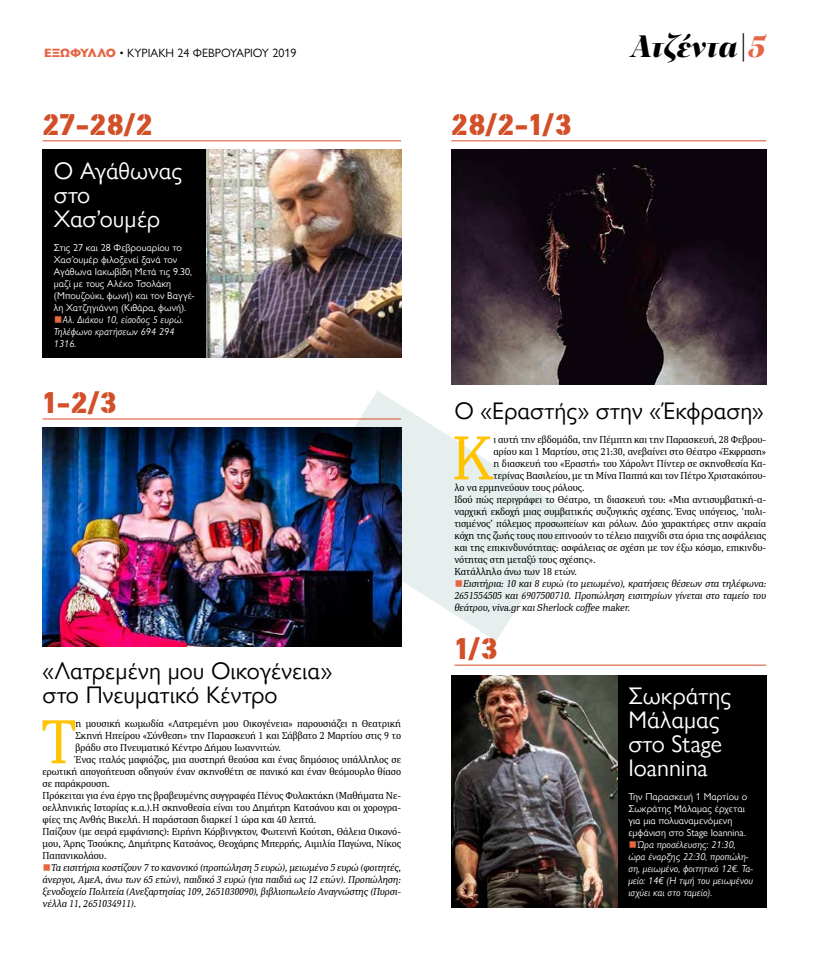
<style>
.page{position:relative;width:823px;height:964px;background:#fff}
.page>*{position:absolute;margin:0;border:0;box-sizing:border-box;transform-origin:0 0}
.t1{font:61.7px "PFDIN Serif";color:#ffc300}
.t2{font:italic 900 32px "PF Regal Display Pro";color:#000}
.t3{font:900 30px "PF Din Stencil";color:#d24f28}
.t4{font:24px/24px "Gill Sans Nova";color:#000}
.t5{font:24px/24px "Gill Sans Nova";color:#fff}
.t6{font:12px "Gill Sans Nova";color:#000}
.t7{font:10px "PFDIN Serif";color:#000}
.t8{font:italic 10px/12px "PFDIN Serif";color:#000;text-align:justify}
.t9{font:10px/12px "Gill Sans Nova";color:#fff}
.t10{font:italic 10px/12px "Gill Sans Nova";color:#fff}
.s1{font-weight:800;color:#e46644}
.s2{font-family:"PFDIN Serif";font-weight:900;font-style:normal;color:#e46644}
.s3{color:#e46644}
.s4{font-weight:900;font-style:normal;color:#e46644}
</style>
<div class="page">
<svg style="left:298px;top:391px;width:277px;height:250px;fill:#e6efee"></svg>
<div style="left:43px;top:150px;width:164px;height:208px;background:#000"></div>
<img style="left:207px;top:150px;width:194px;height:208px">
<div style="left:616px;top:675px;width:149px;height:232px;background:#000"></div>
<hr style="left:43px;top:141px;width:358px;height:1px;background:#d24f28">
<hr style="left:451px;top:141px;width:314px;height:1px;background:#d24f28">
<hr style="left:454px;top:665px;width:311px;height:1px;background:#d24f28">
<img style="left:451px;top:150px;width:314px;height:235px">
<img style="left:451px;top:675px;width:165px;height:232px">
<img style="left:43px;top:427px;width:358px;height:220px">
<hr style="left:43px;top:419px;width:358px;height:1px;background:#d24f28">
<p class="t6" style="left:44px;top:45px;width:253px"><span class="s1">ΕΞΩΦΥΛΛΟ</span> • ΚΥΡΙΑΚΗ 24 ΦΕΒΡΟΥΑΡΙΟΥ 2019</p>
<h3 class="t3" style="left:43px;top:106px;width:112px">27-28/2</h3>
<h3 class="t3" style="left:451px;top:106px;width:122px">28/2-1/3</h3>
<h3 class="t5" style="left:54px;top:158px;width:130px">Ο Αγάθωνας στο<br>Χασ’ουμέρ</h3>
<p class="t9" style="left:54px;top:241px;width:142px">Στις 27 και 28 Φεβρουαρίου το<br>Χασ’ουμέρ φιλοξενεί ξανά τον<br>Αγάθωνα Ιακωβίδη Μετά τις 9.30, μαζί με τους Αλέκο Τσολάκη (Μπουζούκι, φωνή) και τον Βαγγέ&shy;λη Χατζηγιάννη (Κιθάρα, φωνή).</p>
<p class="t10" style="left:54px;top:313px;width:131px"><span class="s2">■</span>Αλ. Διάκου 10, είσοδος 5 ευρώ.<br>Τηλέφωνο κρατήσεων 694 294<br>1316.</p>
<h2 class="t2" style="left:630px;top:26px;width:137px">Ατζέντα|<span class="s3">5</span></h2>
<h3 class="t3" style="left:43px;top:384px;width:76px">1-2/3</h3>
<h3 class="t4" style="left:43px;top:659px;width:291px">«Λατρεμένη μου Οικογένεια» στο Πνευματικό Κέντρο</h3>
<h1 class="t1" style="left:42px;top:703px;width:35px">Τ</h1>
<p class="t7" style="left:76px;top:717px;width:327px">η μουσική κωμωδία «Λατρεμένη μου Οικογένεια» παρουσιάζει η Θεατρική</p>
<p class="t7" style="left:76px;top:729px;width:327px">Σκηνή Ηπείρου «Σύνθεση» την Παρασκευή 1 και Σάββατο 2 Μαρτίου στις 9 το</p>
<p class="t7" style="left:76px;top:741px;width:207px">βράδυ στο Πνευματικό Κέντρο Δήμου Ιωαννιτών.</p>
<p class="t7" style="left:76px;top:753px;width:327px">Ένας ιταλός μαφιόζος, μια αυστηρή θεούσα και ένας δημόσιος υπάλληλος σε</p>
<p class="t7" style="left:43px;top:765px;width:360px">ερωτική απογοήτευση οδηγούν έναν σκηνοθέτη σε πανικό και έναν θεόμουρλο θίασο</p>
<p class="t7" style="left:43px;top:777px;width:69px">σε παράκρουση.</p>
<p class="t7" style="left:43px;top:789px;width:360px">Πρόκειται για ένα έργο της βραβευμένης συγγραφέα Πένυς Φυλακτάκη (Μαθήματα Νε-</p>
<p class="t7" style="left:43px;top:801px;width:360px">οελληνικής Ιστορίας κ.α.).Η σκηνοθεσία είναι του Δημήτρη Κατσάνου και οι χορογρα-</p>
<p class="t7" style="left:43px;top:813px;width:275px">φίες της Ανθής Βικελή. Η παράσταση διαρκεί 1 ώρα και 40 λεπτά.</p>
<p class="t7" style="left:43px;top:825px;width:360px">Παίζουν (με σειρά εμφάνισης): Ειρήνη Κόρβινγκτον, Φωτεινή Κούτση, Θάλεια Οικονό-</p>
<p class="t7" style="left:43px;top:837px;width:360px">μου, Άρης Τσούκης, Δημήτρης Κατσάνος, Θεοχάρης Μπερρής, Αιμιλία Παγώνα, Νίκος</p>
<p class="t7" style="left:43px;top:849px;width:65px">Παπανικολάου.</p>
<p class="t8" style="left:43px;top:862px;width:360px"><span class="s4">■</span>Τα εισιτήρια κοστίζουν 7 το κανονικό (προπώληση 5 ευρώ), μειωμένο 5 ευρώ (φοιτητές, άνεργοι, ΑμεΑ, άνω των 65 ετών), παιδικό 3 ευρώ (για παιδιά ως 12 ετών). Προπώληση: ξενοδοχείο Πολιτεία (Ανεξαρτησίας 109, 2651030090), βιβλιοπωλείο Αναγνώστης (Πυρσι&shy;νέλλα 11, 2651034911).</p>
<h3 class="t4" style="left:454px;top:399px;width:310px">Ο «Εραστής» στην «Έκφραση»</h3>
<h1 class="t1" style="left:451px;top:419px;width:43px">Κ</h1>
<p class="t7" style="left:493px;top:434px;width:274px">ι αυτή την εβδομάδα, την Πέμπτη και την Παρασκευή, 28 Φεβρου-</p>
<p class="t7" style="left:493px;top:446px;width:274px">αρίου και 1 Μαρτίου, στις 21:30, ανεβαίνει στο Θέατρο «Έκφραση»</p>
<p class="t7" style="left:493px;top:458px;width:274px">η διασκευή του «Εραστή» του Χάρολντ Πίντερ σε σκηνοθεσία Κα-</p>
<p class="t7" style="left:493px;top:470px;width:274px">τερίνας Βασιλείου, με τη Μίνα Παππά και τον Πέτρο Χριστακόπου-</p>
<p class="t7" style="left:454px;top:482px;width:132px">λο να ερμηνεύουν τους ρόλους.</p>
<p class="t7" style="left:454px;top:494px;width:313px">Ιδού πώς περιγράφει το Θέατρο, τη διασκευή του: «Μια αντισυμβατική-α-</p>
<p class="t7" style="left:454px;top:506px;width:313px">ναρχική εκδοχή μιας συμβατικής συζυγικής σχέσης. Ένας υπόγειος, ‘πολι-</p>
<p class="t7" style="left:454px;top:518px;width:313px">τισμένος’ πόλεμος προσωπείων και ρόλων. Δύο χαρακτήρες στην ακραία</p>
<p class="t7" style="left:454px;top:530px;width:313px">κόχη της ζωής τους που επινοούν το τέλειο παιχνίδι στα όρια της ασφάλειας</p>
<p class="t7" style="left:454px;top:542px;width:313px">και της επικινδυνότητας: ασφάλειας σε σχέση με τον έξω κόσμο, επικινδυ-</p>
<p class="t7" style="left:454px;top:554px;width:142px">νότητας στη μεταξύ τους σχέσης».</p>
<p class="t7" style="left:454px;top:566px;width:124px">Κατάλληλο άνω των 18 ετών.</p>
<p class="t8" style="left:454px;top:578px;width:313px"><span class="s4">■</span>Εισιτήρια: 10 και 8 ευρώ (το μειωμένο), κρατήσεις θέσεων στα τηλέφωνα:<br>2651554505 και 6907500710. Προπώληση εισιτηρίων γίνεται στο ταμείο του θεάτρου, viva.gr και Sherlock coffee maker.</p>
<h3 class="t3" style="left:454px;top:630px;width:45px">1/3</h3>
<h3 class="t5" style="left:628px;top:683px;width:104px">Σωκράτης<br>Μάλαμας στο Stage<br>Ioannina</h3>
<p class="t9" style="left:628px;top:790px;width:120px">Την Παρασκευή 1 Μαρτίου ο<br>Σωκράτης Μάλαμας έρχεται για μια πολυαναμενόμενη εμφάνιση στο Stage Ioannina.</p>
<p class="t10" style="left:628px;top:838px;width:126px"><span class="s2">■</span>Ώρα προσέλευσης: 21:30, ώρα έναρξης 22:30, προπώλη&shy;ση, μειωμένο, φοιτητικό 12€. Τα&shy;μείο: 14€ (Η τιμή του μειωμένου ισχύει και στο ταμείο).</p>
</div>
